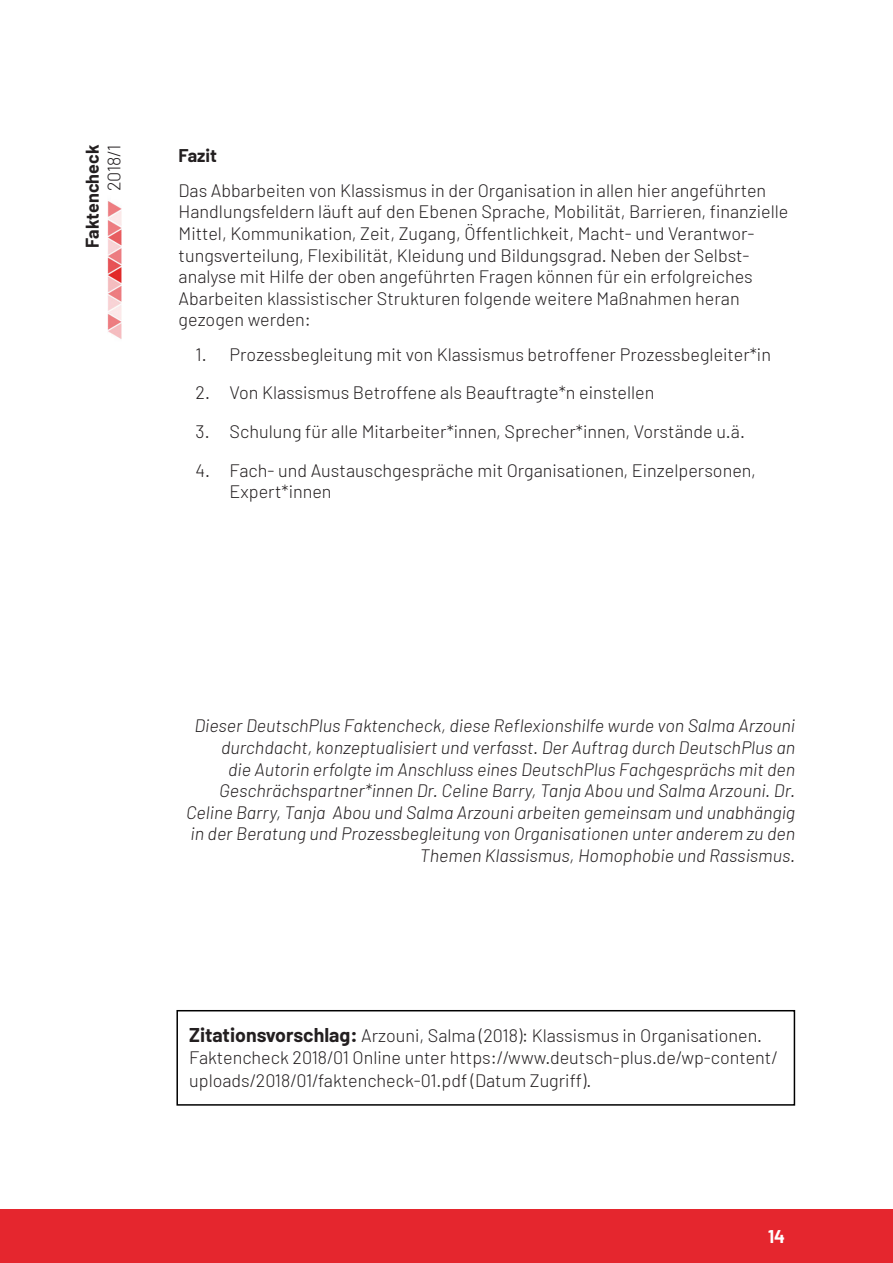
<style>
.page{position:relative;width:893px;height:1263px;background:#fff}
.page>*{position:absolute;margin:0;border:0;box-sizing:border-box;transform-origin:0 0}
.Paragraph_Style_1{font:300 18px/21.6px "Barlow";color:#231f20}
.t1{font:italic 300 18px/21.6px "Barlow";color:#231f20;text-align:right}
.numbering{font:300 18px/21.6px "Barlow";color:#231f20}
.Headlines{font:700 18px "Barlow";color:#231f20}
.t2{font:700 18px "Barlow";color:#fff}
.s1{font-weight:700;font-size:19.5px}
</style>
<div class="page">
<div style="left:0;top:1210px;width:893px;height:53px;background:#e5262e"></div>
<div style="left:176px;top:1010px;width:619px;height:96px;border:2px solid #000"></div>
<img style="left:107px;top:201px;width:15px;height:138px">
<p class="Headlines" style="left:81px;top:248px;width:105px;rotate:-90deg">Faktencheck</p>
<p class="Paragraph_Style_1" style="left:103px;top:191px;width:48px;rotate:-90deg">2018/1</p>
<p class="Headlines" style="left:179px;top:145px;width:40px">Fazit</p>
<p class="Paragraph_Style_1" style="left:179px;top:179px;width:611px">Das Abbarbeiten von Klassismus in der Organisation in allen hier angeführten Handlungsfeldern läuft auf den Ebenen Sprache, Mobilität, Barrieren, finanzielle Mittel, Kommunikation, Zeit, Zugang, Öffentlichkeit, Macht- und Verantwor&shy;tungsverteilung, Flexibilität, Kleidung und Bildungsgrad. Neben der Selbst&shy;analyse mit Hilfe der oben angeführten Fragen können für ein erfolgreiches</p>
<p class="Paragraph_Style_1" style="left:179px;top:287px;width:563px">Abarbeiten klassistischer Strukturen folgende weitere Maßnahmen heran gezogen werden:</p>
<p class="numbering" style="left:196px;top:343px;width:577px">1. Prozessbegleitung mit von Klassismus betroffener Prozessbegleiter*in</p>
<p class="numbering" style="left:196px;top:382px;width:460px">2. Von Klassismus Betroffene als Beauftragte*n einstellen</p>
<p class="numbering" style="left:196px;top:420px;width:551px">3. Schulung für alle Mitarbeiter*innen, Sprecher*innen, Vorstände u.ä.</p>
<p class="numbering" style="left:230px;top:459px;width:528px;text-indent:-34px">4. Fach- und Austauschgespräche mit Organisationen, Einzelpersonen,<br>Expert*innen</p>
<p class="t1" style="left:186px;top:715px;width:611px">Dieser DeutschPlus Faktencheck, diese Reflexionshilfe wurde von Salma Arzouni durchdacht, konzeptualisiert und verfasst. Der Auftrag durch DeutschPlus an<br>die Autorin erfolgte im Anschluss eines DeutschPlus Fachgesprächs mit den Geschrächspartner*innen Dr. Celine Barry, Tanja Abou und Salma Arzouni. Dr.<br>Celine Barry, Tanja Abou und Salma Arzouni arbeiten gemeinsam und unabhängig in der Beratung und Prozessbegleitung von Organisationen unter anderem zu den Themen Klassismus, Homophobie und Rassismus.</p>
<p class="Paragraph_Style_1" style="left:189px;top:1024px;width:590px"><span class="s1">Zitationsvorschlag:</span> Arzouni, Salma (2018): Klassismus in Organisationen.<br>Faktencheck 2018/01 Online unter https://www.deutsch-plus.de/wp-content/</p>
<p class="Paragraph_Style_1" style="left:189px;top:1069px;width:404px">uploads/2018/01/faktencheck-01.pdf (Datum Zugriff).</p>
<p class="t2" style="left:768px;top:1225px;width:18px">14</p>
</div>
